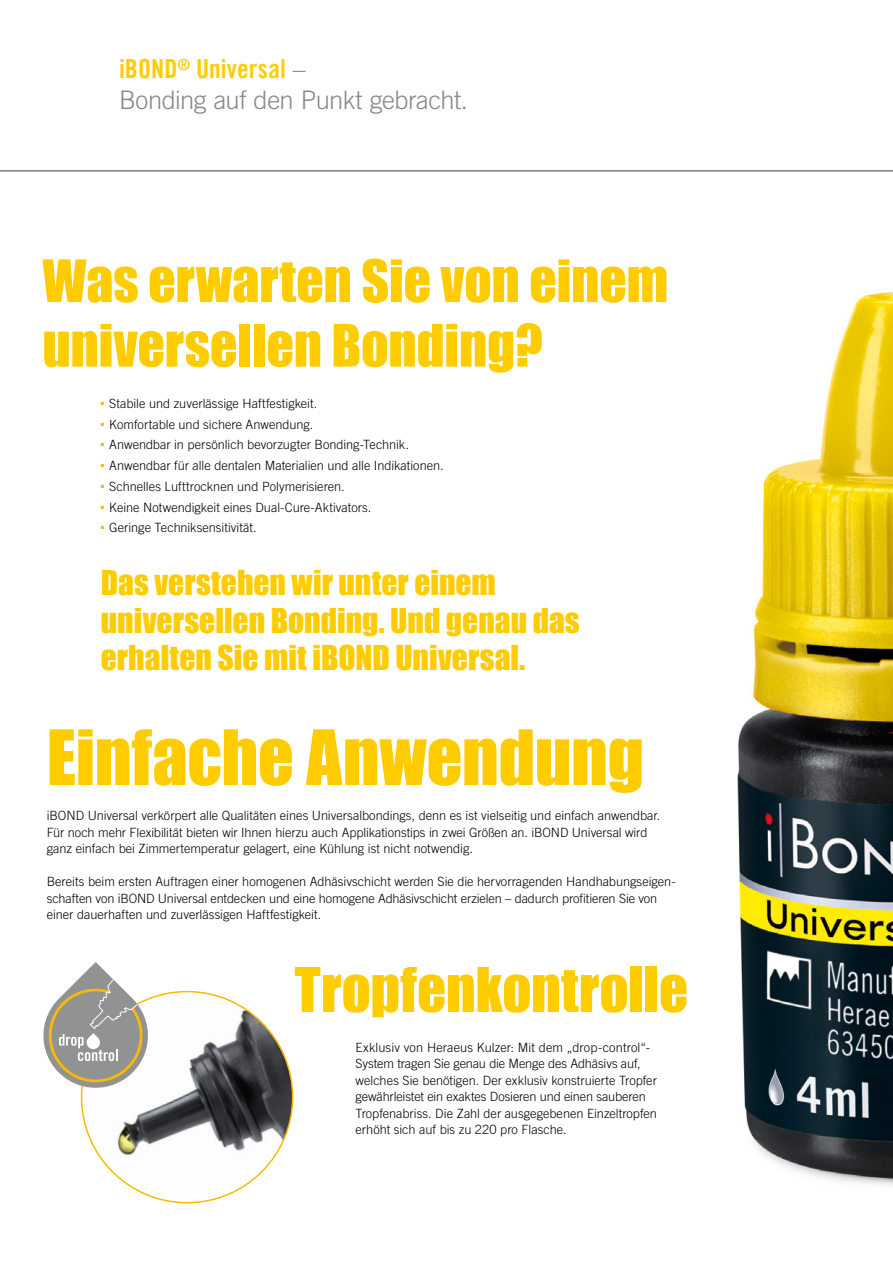
<style>
.page{position:relative;width:893px;height:1263px;background:#fff}
.page>*{position:absolute;margin:0;border:0;box-sizing:border-box;transform-origin:0 0}
.t1{font:70.5px "Impact";letter-spacing:-.005em;color:#fc0}
.t2{font:57px "Impact";letter-spacing:-.005em;color:#fc0}
.t3{font:54px/64.5px "Impact";letter-spacing:-.005em;color:#fc0}
.t4{font:31.5px/37.8px "Impact";color:#fc0}
.t5{font:26.25px "Trade Gothic LT Com Bd Cn 20";color:#fc0}
.t6{font:300 25.5px "Trade Gothic LT Com";letter-spacing:-.02em;color:#878786}
.t7{font:300 12.75px/16.5px "Trade Gothic LT Com";color:#000}
.s1{font-family:"Trade Gothic LT Com";font-weight:300;font-size:25.5px;color:#878786}
</style>
<div class="page">
<img style="left:737px;top:292px;width:156px;height:894px">
<hr style="left:0;top:170px;width:893px;height:2px;background:#7b7b7a">
<img style="left:82px;top:991px;width:211px;height:212px;border-radius:106px">
<svg style="left:43px;top:962px;width:105px;height:126px"></svg>
<h3 class="t5" style="left:119px;top:53px;width:188px">iBOND<sup>®</sup> Universal <span class="s1">–</span></h3>
<h3 class="t6" style="left:119px;top:85px;width:350px">Bonding auf den Punkt gebracht.</h3>
<h3 class="t3" style="left:43px;top:247px;width:627px">Was erwarten Sie von einem universellen Bonding?</h3>
<p class="t7" style="left:101px;top:395px;width:218px"><sup>■</sup> Stabile und zuverlässige Haftfestigkeit.</p>
<p class="t7" style="left:101px;top:416px;width:214px"><sup>■</sup> Komfortable und sichere Anwendung.</p>
<p class="t7" style="left:101px;top:436px;width:310px"><sup>■</sup> Anwendbar in persönlich bevorzugter Bonding-Technik.</p>
<p class="t7" style="left:101px;top:457px;width:344px"><sup>■</sup> Anwendbar für alle dentalen Materialien und alle Indikationen.</p>
<p class="t7" style="left:101px;top:478px;width:245px"><sup>■</sup> Schnelles Lufttrocknen und Polymerisieren.</p>
<p class="t7" style="left:101px;top:499px;width:272px"><sup>■</sup> Keine Notwendigkeit eines Dual-Cure-Aktivators.</p>
<p class="t7" style="left:101px;top:519px;width:157px"><sup>■</sup> Geringe Techniksensitivität.</p>
<h3 class="t4" style="left:101px;top:563px;width:480px">Das verstehen wir unter einem universellen Bonding. Und genau das erhalten Sie mit iBOND Universal.</h3>
<h1 class="t1" style="left:47px;top:703px;width:599px">Einfache Anwendung</h1>
<p class="t7" style="left:47px;top:807px;width:615px">iBOND Universal verkörpert alle Qualitäten eines Universalbondings, denn es ist vielseitig und einfach anwendbar.<br>Für noch mehr Flexibilität bieten wir Ihnen hierzu auch Applikationstips in zwei Größen an. iBOND Universal wird ganz einfach bei Zimmertemperatur gelagert, eine Kühlung ist nicht notwendig.</p>
<p class="t7" style="left:47px;top:873px;width:630px">Bereits beim ersten Auftragen einer homogenen Adhäsivschicht werden Sie die hervorragenden Handhabungseigen&shy;schaften von iBOND Universal entdecken und eine homogene Adhäsivschicht erzielen – dadurch profitieren Sie von einer dauerhaften und zuverlässigen Haftfestigkeit.</p>
<h2 class="t2" style="left:294px;top:945px;width:395px">Tropfenkontrolle</h2>
<p class="t7" style="left:356px;top:1038px;width:303px">Exklusiv von Heraeus Kulzer: Mit dem „drop-control“- System tragen Sie genau die Menge des Adhäsivs auf, welches Sie benötigen. Der exklusiv konstruierte Tropfer gewährleistet ein exaktes Dosieren und einen sauberen Tropfenabriss. Die Zahl der ausgegebenen Einzeltropfen erhöht sich auf bis zu 220 pro Flasche.</p>
</div>
